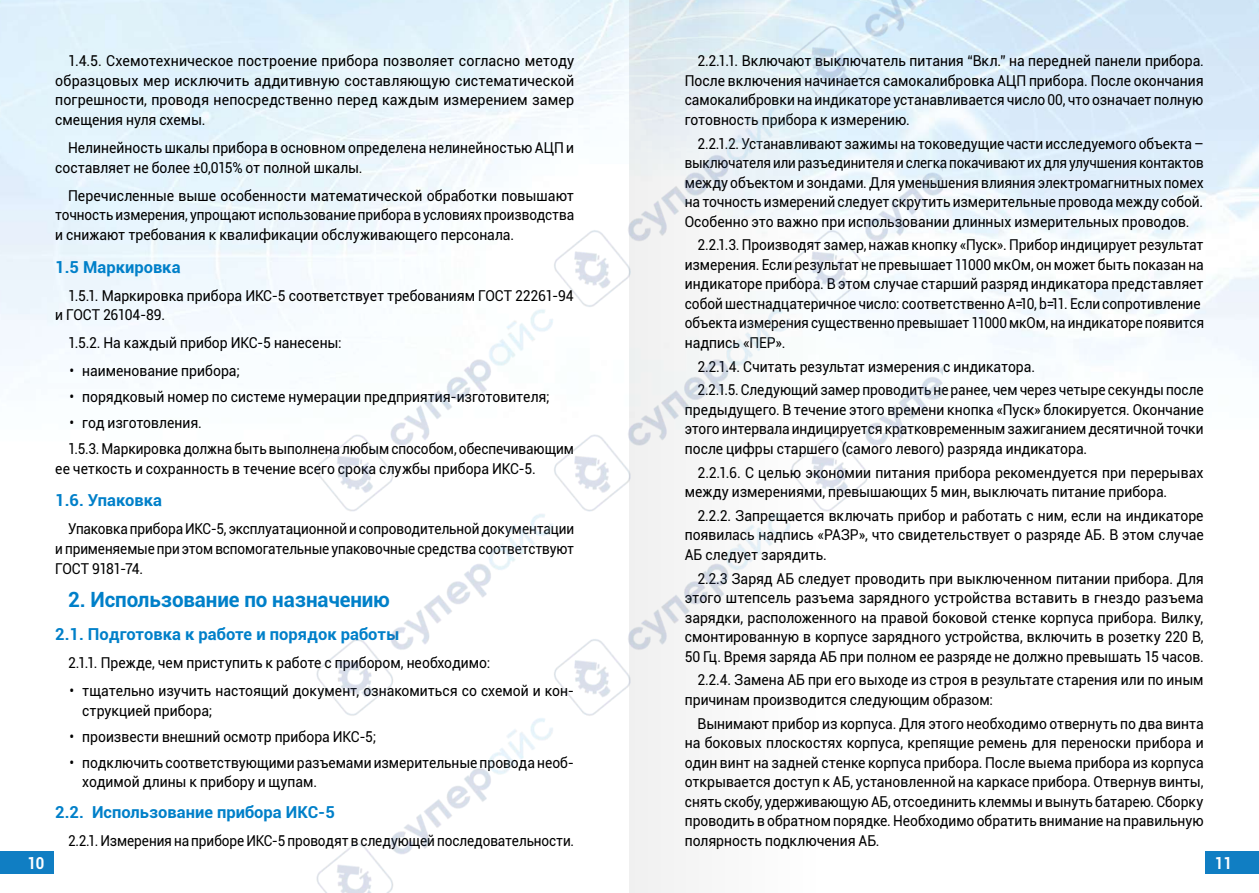
<style>
.page{position:relative;width:1259px;height:893px;background:#fff}
.page>*{position:absolute;margin:0;border:0;box-sizing:border-box;transform-origin:0 0}
.t1{font:700 21px "Roboto";letter-spacing:-.005em;color:#0080c9}
.t2{font:700 16.5px "Roboto";color:#0080c9}
.t3{font:700 16.5px "Roboto";color:#fff;scale:.9 1}
.t4{font:15px/19.5px "Roboto";color:#000;scale:.93 1}
.t5{font:15px/19.5px "Roboto";color:#000;text-align:justify;scale:.92 1}
.t6{font:15px/19.5px "Roboto";color:#000;text-align:justify;scale:.94 1}
.t7{font:15px/19.5px "Roboto";color:#000;text-align:justify;scale:.91 1}
.t8{font:15px/19.5px "Roboto";color:#000;text-align:justify;scale:.95 1}
</style>
<div class="page">
<img style="left:0;top:0;width:1259px;height:874px">
<div style="left:1205px;top:851px;width:54px;height:22px;background:#107ec3"></div>
<div style="left:0;top:851px;width:54px;height:22px;background:#107ec3"></div>
<img style="left:316px;top:0;width:626px;height:893px">
<p class="t3" style="left:27px;top:851px;width:20px">10</p>
<p class="t8" style="left:55px;top:51px;width:548px;text-indent:13px">1.4.5. Схемотехническое построение прибора позволяет согласно методу образцовых мер исключить аддитивную составляющую систематической погрешности, проводя непосредственно перед каждым измерением замер смещения нуля схемы.</p>
<p class="t4" style="left:55px;top:137px;width:559px;text-indent:13px">Нелинейность шкалы прибора в основном определена нелинейностью АЦП и составляет не более ±0,015% от полной шкалы.</p>
<p class="t6" style="left:55px;top:185px;width:553px;text-indent:13px">Перечисленные выше особенности математической обработки повышают точность измерения, упрощают использование прибора в условиях производства и снижают требования к квалификации обслуживающего персонала.</p>
<p class="t2" style="left:55px;top:255px;width:127px">1.5 Маркировка</p>
<p class="t4" style="left:55px;top:285px;width:559px;text-indent:13px">1.5.1. Маркировка прибора ИКС-5 соответствует требованиям ГОСТ 22261-94 и ГОСТ 26104-89.</p>
<p class="t4" style="left:68px;top:333px;width:296px">1.5.2. На каждый прибор ИКС-5 нанесены:</p>
<p class="t4" style="left:70px;top:361px;width:185px">• наименование прибора;</p>
<p class="t4" style="left:70px;top:387px;width:518px">• порядковый номер по системе нумерации предприятия-изготовителя;</p>
<p class="t4" style="left:68px;top:409px;width:545px;line-height:26px">• год изготовления.<br>1.5.3. Маркировка должна быть выполнена любым способом, обеспечивающим</p>
<p class="t4" style="left:55px;top:458px;width:518px">ее четкость и сохранность в течение всего срока службы прибора ИКС-5.</p>
<p class="t2" style="left:55px;top:489px;width:108px">1.6. Упаковка</p>
<p class="t7" style="left:55px;top:519px;width:572px;text-indent:13px">Упаковка прибора ИКС-5, эксплуатационной и сопроводительной документации и применяемые при этом вспомогательные упаковочные средства соответствуют ГОСТ 9181-74.</p>
<h1 class="t1" style="left:68px;top:585px;width:323px">2. Использование по назначению</h1>
<p class="t2" style="left:55px;top:622px;width:346px">2.1. Подготовка к работе и порядок работы</p>
<p class="t4" style="left:68px;top:652px;width:455px">2.1.1. Прежде, чем приступить к работе с прибором, необходимо:</p>
<p class="t4" style="left:82px;top:680px;width:530px;text-indent:-13px">• тщательно изучить настоящий документ, ознакомиться со схемой и кон&shy;струкцией прибора;</p>
<p class="t4" style="left:70px;top:726px;width:331px">• произвести внешний осмотр прибора ИКС-5;</p>
<p class="t4" style="left:82px;top:752px;width:530px;text-indent:-13px">• подключить соответствующими разъемами измерительные провода необ&shy;ходимой длины к прибору и щупам.</p>
<p class="t2" style="left:55px;top:800px;width:281px">2.2. Использование прибора ИКС-5</p>
<p class="t7" style="left:68px;top:830px;width:558px">2.2.1. Измерения на приборе ИКС-5 проводят в следующей последовательности.</p>
<p class="t4" style="left:685px;top:51px;width:560px;text-align:justify;text-indent:13px">2.2.1.1. Включают выключатель питания “Вкл.” на передней панели прибора.<br>После включения начинается самокалибровка АЦП прибора. После окончания самокалибровки на индикаторе устанавливается число 00, что означает полную готовность прибора к измерению.</p>
<p class="t5" style="left:685px;top:133px;width:565px;text-indent:13px">2.2.1.2. Устанавливают зажимы на токоведущие части исследуемого объекта – выключателя или разъединителя и слегка покачивают их для улучшения контактов между объектом и зондами. Для уменьшения влияния электромагнитных помех на точность измерений следует скрутить измерительные провода между собой.<br>Особенно это важно при использовании длинных измерительных проводов.</p>
<p class="t5" style="left:685px;top:235px;width:566px;text-align:left;text-indent:13px">2.2.1.3. Производят замер, нажав кнопку «Пуск». Прибор индицирует результат измерения. Если результат не превышает 11000 мкОм, он может быть показан на индикаторе прибора. В этом случае старший разряд индикатора представляет собой шестнадцатеричное число: соответственно А=10, b=11. Если сопротивление объекта измерения существенно превышает 11000 мкОм, на индикаторе появится надпись «ПЕР».</p>
<p class="t4" style="left:697px;top:354px;width:545px;line-height:23.7px">2.2.1.4. Считать результат измерения с индикатора.<br>2.2.1.5. Следующий замер проводить не ранее, чем через четыре секунды после</p>
<p class="t4" style="left:685px;top:399px;width:559px;text-align:justify">предыдущего. В течение этого времени кнопка «Пуск» блокируется. Окончание этого интервала индицируется кратковременным зажиганием десятичной точки после цифры старшего (самого левого) разряда индикатора.</p>
<p class="t6" style="left:685px;top:462px;width:553px;text-indent:13px">2.2.1.6. С целью экономии питания прибора рекомендуется при перерывах между измерениями, превышающих 5 мин, выключать питание прибора.</p>
<p class="t4" style="left:685px;top:505px;width:559px;text-align:justify;text-indent:13px">2.2.2. Запрещается включать прибор и работать с ним, если на индикаторе появилась надпись «РАЗР», что свидетельствует о разряде АБ. В этом случае АБ следует зарядить.</p>
<p class="t4" style="left:685px;top:568px;width:559px;text-align:justify;text-indent:13px">2.2.3 Заряд АБ следует проводить при выключенном питании прибора. Для этого штепсель разъема зарядного устройства вставить в гнездо разъема зарядки, расположенного на правой боковой стенке корпуса прибора. Вилку, смонтированную в корпусе зарядного устройства, включить в розетку 220 В, 50 Гц. Время заряда АБ при полном ее разряде не должно превышать 15 часов.</p>
<p class="t4" style="left:685px;top:670px;width:559px;text-indent:13px">2.2.4. Замена АБ при его выходе из строя в результате старения или по иным причинам производится следующим образом:</p>
<p class="t4" style="left:685px;top:713px;width:559px;text-align:justify;text-indent:13px">Вынимают прибор из корпуса. Для этого необходимо отвернуть по два винта на боковых плоскостях корпуса, крепящие ремень для переноски прибора и один винт на задней стенке корпуса прибора. После выема прибора из корпуса открывается доступ к АБ, установленной на каркасе прибора. Отвернув винты, снять скобу, удерживающую АБ, отсоединить клеммы и вынуть батарею. Сборку проводить в обратном порядке. Необходимо обратить внимание на правильную полярность подключения АБ.</p>
<p class="t3" style="left:1215px;top:851px;width:20px">11</p>
</div>
